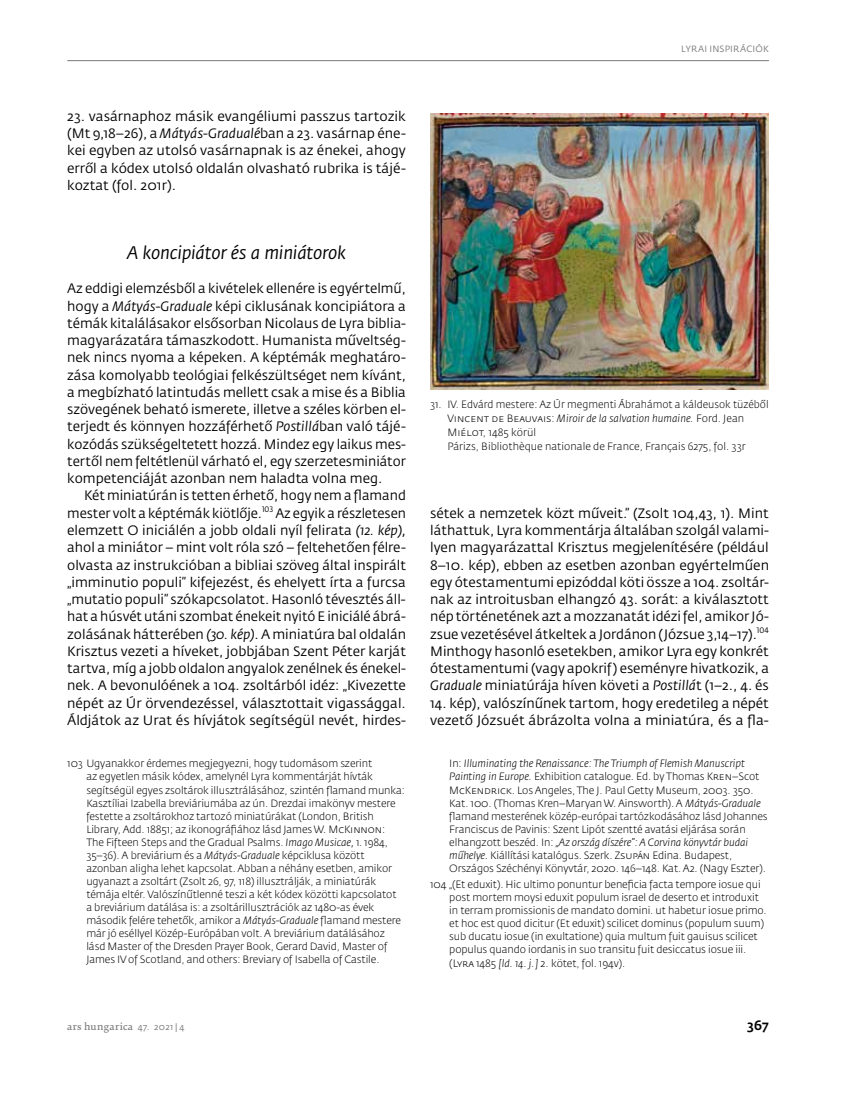
<style>
.page{position:relative;width:864px;height:1106px;background:#fff}
.page>*{position:absolute;margin:0;border:0;box-sizing:border-box;transform-origin:0 0}
.t1{font:italic 18px "Fedra Sans Pro";letter-spacing:-.015em;color:#000}
.t2{font:13.5px/17.2px "Fedra Sans Pro";color:#000;text-align:justify}
.t3{font:500 13.5px "Fedra Sans Pro";color:#000}
.t4{font:300 10.5px/13px "Fedra Sans Pro";letter-spacing:-.01em;color:#000}
.t5{font:9px "Fedra Serif B Pro";letter-spacing:.025em;color:#797979}
.t6{font:9px "Fedra Sans Pro";letter-spacing:.03em;color:#797979}
.s1{font-style:italic}
.s2{font-family:"Fedra Sans Pro"}
</style>
<div class="page">
<hr style="left:67px;top:60px;width:701px;height:1px;background:#797979">
<img style="left:430px;top:113px;width:338px;height:277px">
<p class="t2" style="left:67px;top:108px;width:340px">23. vasárnaphoz másik evangéliumi passzus tartozik (Mt 9,18–26), a <span class="s1">Mátyás-Gradualé</span>ban a 23. vasárnap éne&shy;kei egyben az utolsó vasárnapnak is az énekei, ahogy erről a kódex utolsó oldalán olvasható rubrika is tájé&shy;koztat (fol. 201r).</p>
<p class="t6" style="left:681px;top:43px;width:89px">LYRAI INSPI RÁCI ÓK</p>
<h1 class="t1" style="left:127px;top:241px;width:220px">A koncipiátor és a miniátorok</h1>
<p class="t2" style="left:67px;top:280px;width:340px">Az eddigi elemzésből a kivételek ellenére is egyértelmű, hogy a <span class="s1">Mátyás-Graduale</span> képi ciklusának koncipiátora a témák kitalálásakor elsősorban Nicolaus de Lyra biblia&shy;magyarázatára támaszkodott. Humanista műveltség&shy;nek nincs nyoma a képeken. A képtémák meghatáro&shy;zása komolyabb teológiai felkészültséget nem kívánt, a megbízható latintudás mellett csak a mise és a Biblia szövegének beható ismerete, illetve a széles körben el&shy;terjedt és könnyen hozzáférhető <span class="s1">Postillá</span>ban való tájé&shy;kozódás szükségeltetett hozzá. Mindez egy laikus mes&shy;tertől nem feltétlenül várható el, egy szerzetesminiátor kompetenciáját azonban nem haladta volna meg.</p>
<p class="t2" style="left:67px;top:487px;width:340px;text-indent:17px">Két miniatúrán is tetten érhető, hogy nem a flamand mester volt a képtémák kiötlője.<sup>103</sup> Az egyik a részletesen elemzett O iniciálén a jobb oldali nyíl felirata <span class="s1">(12. kép), </span>ahol a miniátor – mint volt róla szó – feltehetően félre&shy;olvasta az instrukcióban a bibliai szöveg által inspirált „imminutio populi” kifejezést, és ehelyett írta a furcsa „mutatio populi” szókapcsolatot. Hasonló tévesztés áll&shy;hat a húsvét utáni szombat énekeit nyitó E iniciálé ábrá&shy;zolásának hátterében <span class="s1">(30. kép)</span>. A miniatúra bal oldalán Krisztus vezeti a híveket, jobbjában Szent Péter karját tartva, míg a jobb oldalon angyalok zenélnek és énekel&shy;nek. A bevonulóének a 104. zsoltárból idéz: „Kivezette népét az Úr örvendezéssel, választottait vigassággal.<br>Áldjátok az Urat és hívjátok segítségül nevét, hirdes-</p>
<p class="t4" style="left:86px;top:757px;width:320px;text-indent:-19px">103 Ugyanakkor érdemes megjegyezni, hogy tudomásom szerint<br>az egyetlen másik kódex, amelynél Lyra kommentárját hívták segítségül egyes zsoltárok illusztrálásához, szintén flamand munka:<br>Kasztíliai Izabella breviáriumába az ún. Drezdai imakönyv mestere festette a zsoltárokhoz tartozó miniatúrákat (London, British Library, Add. 18851; az ikonográfiához lásd James W. McKinnon:<br>The Fifteen Steps and the Gradual Psalms. <span class="s1">Imago Musicae,</span> 1. 1984, 35–36). A breviárium és a <span class="s1">Mátyás-Graduale</span> képciklusa között azonban aligha lehet kapcsolat. Abban a néhány esetben, amikor ugyanazt a zsoltárt (Zsolt 26, 97, 118) illusztrálják, a miniatúrák témája eltér. Valószínűtlenné teszi a két kódex közötti kapcsolatot a breviárium datálása is: a zsoltárillusztrációk az 1480-as évek második felére tehetők, amikor a <span class="s1">Mátyás-Graduale</span> flamand mestere már jó eséllyel Közép-Európában volt. A breviárium datálásához lásd Master of the Dresden Prayer Book, Gerard David, Master of James IV of Scotland, and others: Breviary of Isabella of Castile.</p>
<p class="t4" style="left:449px;top:757px;width:319px">In: <span class="s1">Illuminating the Renaissance: The Triumph of Flemish Manuscript Painting in Europe.</span> Exhibition catalogue. Ed. by Thomas Kren–Scot McKendrick. Los Angeles, The J. Paul Getty Museum, 2003. 350.<br>Kat. 100. (Thomas Kren–Maryan W. Ainsworth). A <span class="s1">Mátyás-Graduale </span>flamand mesterének közép-európai tartózkodásához lásd Johannes Franciscus de Pavinis: Szent Lipót szentté avatási eljárása során elhangzott beszéd. In: <span class="s1">„Az ország díszére”: A Corvina könyvtár budai műhelye.</span> Kiállítási katalógus. Szerk. Zsupán Edina. Budapest, Országos Széchényi Könyvtár, 2020. 146–148. Kat. A2. (Nagy Eszter).</p>
<p class="t4" style="left:447px;top:397px;width:322px;line-height:14.2px;text-indent:-17px">31. IV. Edvárd mestere: Az Úr megmenti Ábrahámot a káldeusok tüzéből Vincent de Beauvais: <span class="s1">Miroir de la salvation humaine.</span> Ford. Jean Miélot, 1485 körül<br>Párizs, Bibliothèque nationale de France, Français 6275, fol. 33r</p>
<p class="t2" style="left:430px;top:504px;width:340px">sétek a nemzetek közt műveit.” (Zsolt 104,43, 1). Mint láthattuk, Lyra kommentárja általában szolgál valami&shy;lyen magyarázattal Krisztus megjelenítésére (például 8–10. kép), ebben az esetben azonban egyértelműen egy ótestamentumi epizóddal köti össze a 104. zsoltár&shy;nak az introitusban elhangzó 43. sorát: a kiválasztott nép történetének azt a mozzanatát idézi fel, amikor Jó&shy;zsue vezetésével átkeltek a Jordánon (Józsue 3,14–17).<sup>104<br></sup>Minthogy hasonló esetekben, amikor Lyra egy konkrét ótestamentumi (vagy apokrif) eseményre hivatkozik, a <span class="s1">Graduale</span> miniatúrája híven követi a <span class="s1">Postillá</span>t (1–2., 4. és</p>
<p class="t2" style="left:430px;top:694px;width:340px">14. kép), valószínűnek tartom, hogy eredetileg a népét vezető Józsuét ábrázolta volna a miniatúra, és a fla-</p>
<p class="t4" style="left:449px;top:878px;width:318px;text-indent:-19px">104 „(Et eduxit). Hic ultimo ponuntur beneficia facta tempore iosue qui post mortem moysi eduxit populum israel de deserto et introduxit in terram promissionis de mandato domini. ut habetur iosue primo. et hoc est quod dicitur (Et eduxit) scilicet dominus (populum suum) sub ducatu iosue (in exultatione) quia multum fuit gauisus scilicet populus quando iordanis in suo transitu fuit desiccatus iosue iii. (Lyra 1485 <span class="s1">[ld. 14. j.]</span> 2. kötet, fol. 194v).</p>
<p class="t5" style="left:67px;top:1021px;width:119px">ars hungarica <span class="s2">47. 2021 | 4</span></p>
<p class="t3" style="left:746px;top:1017px;width:23px">367</p>
</div>
